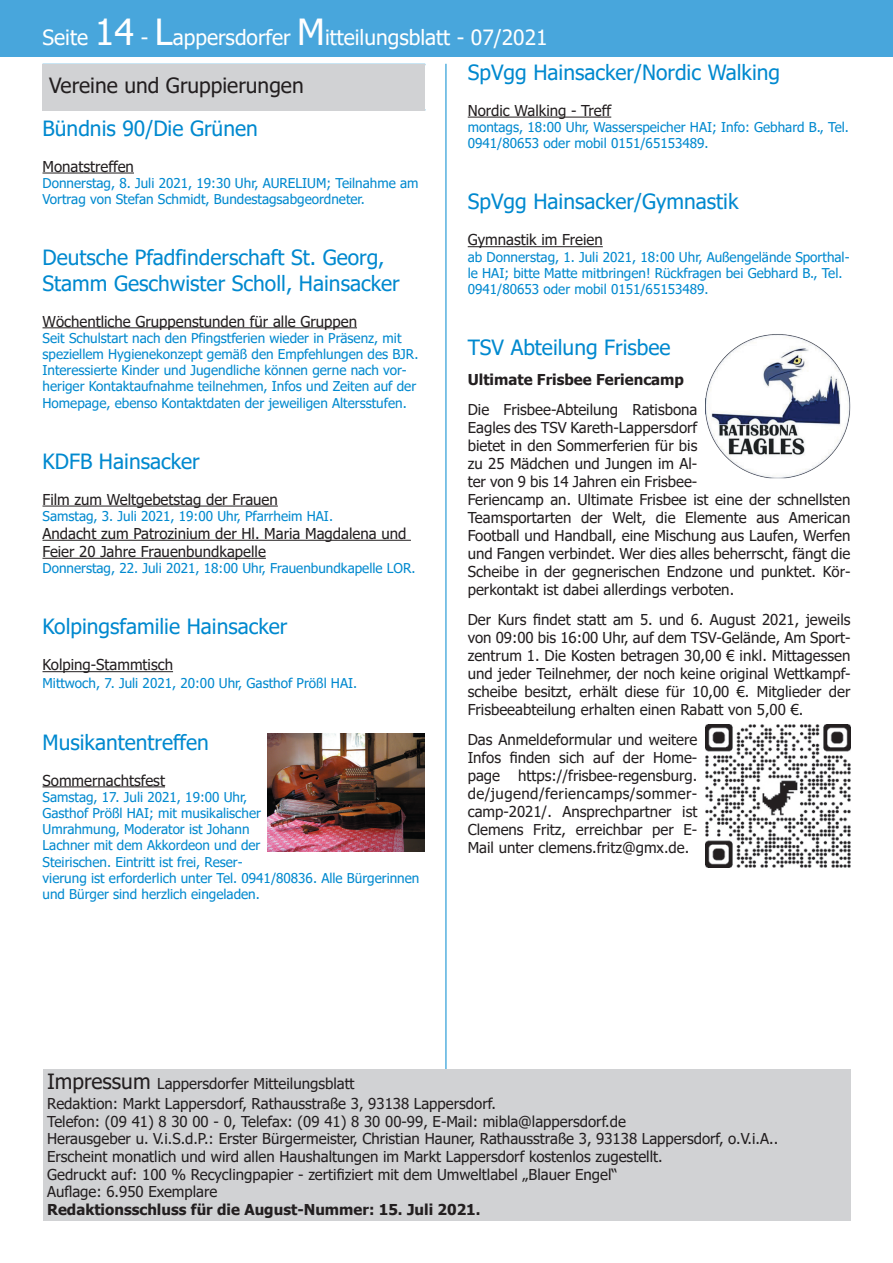
<style>
.page{position:relative;width:893px;height:1263px;background:#fff}
.page>*{position:absolute;margin:0;border:0;box-sizing:border-box;transform-origin:0 0}
.t1{font:21px/25.2px "Tahoma";color:#0089cf}
.t2{font:21px "Tahoma";color:#fff}
.t3{font:21px "Tahoma";color:#231f20}
.t4{font:15px/18px "Tahoma";color:#231f20}
.t5{font:700 15px "Tahoma";color:#231f20}
.t6{font:13.5px/16.2px "Tahoma";color:#0089cf}
.s1{font-size:36px}
.s2{font-size:21px}
.s3{font-weight:700}
</style>
<div class="page">
<div style="left:0;top:0;width:893px;height:57px;background:#48a6dc"></div>
<hr style="left:446px;top:64px;width:1px;height:1156px;background:#0089cf">
<div style="left:43px;top:1069px;width:808px;height:151px;background:#d1d2d4"></div>
<hr style="left:468px;top:246px;width:135px;height:1px;background:#231f20">
<hr style="left:468px;top:117px;width:143px;height:1px;background:#231f20">
<div style="left:43px;top:64px;width:382px;height:47px;background:#d1d2d4"></div>
<hr style="left:43px;top:671px;width:130px;height:1px;background:#231f20">
<hr style="left:43px;top:558px;width:223px;height:1px;background:#231f20">
<hr style="left:43px;top:540px;width:368px;height:1px;background:#231f20">
<hr style="left:43px;top:506px;width:235px;height:1px;background:#231f20">
<hr style="left:43px;top:327px;width:314px;height:1px;background:#231f20">
<hr style="left:43px;top:173px;width:91px;height:1px;background:#231f20">
<hr style="left:43px;top:786px;width:122px;height:1px;background:#231f20">
<img style="left:267px;top:734px;width:157px;height:117px">
<img style="left:706px;top:334px;width:144px;height:145px">
<img style="left:706px;top:724px;width:144px;height:144px">
<h1 class="t2" style="left:43px;top:24px;width:507px">Seite <span class="s1">14</span> - <span class="s1">L</span>appersdorfer <span class="s1">M</span>itteilungsblatt - 07/2021</h1>
<p class="t3" style="left:49px;top:71px;width:256px">Vereine und Gruppierungen</p>
<h3 class="t1" style="left:43px;top:117px;width:217px">Bündnis 90/Die Grünen</h3>
<p class="t4" style="left:43px;top:158px;width:93px">Monatstreffen</p>
<p class="t6" style="left:43px;top:176px;width:378px">Donnerstag, 8. Juli 2021, 19:30 Uhr, AURELIUM; Teilnahme am<br>Vortrag von Stefan Schmidt, Bundestagsabgeordneter.</p>
<h3 class="t1" style="left:468px;top:61px;width:314px">SpVgg Hainsacker/Nordic Walking</h3>
<p class="t4" style="left:468px;top:102px;width:145px">Nordic Walking - Treff</p>
<p class="t6" style="left:468px;top:120px;width:383px">montags, 18:00 Uhr, Wasserspeicher HAI; Info: Gebhard B., Tel.<br>0941/80653 oder mobil 0151/65153489.</p>
<h3 class="t1" style="left:468px;top:190px;width:272px">SpVgg Hainsacker/Gymnastik</h3>
<p class="t4" style="left:468px;top:232px;width:137px">Gymnastik im Freien</p>
<p class="t6" style="left:468px;top:249px;width:383px">ab Donnerstag, 1. Juli 2021, 18:00 Uhr, Außengelände Sporthal&shy;le HAI; bitte Matte mitbringen! Rückfragen bei Gebhard B., Tel.<br>0941/80653 oder mobil 0151/65153489.</p>
<h3 class="t1" style="left:43px;top:246px;width:359px">Deutsche Pfadfinderschaft St. Georg,<br>Stamm Geschwister Scholl, Hainsacker</h3>
<p class="t4" style="left:43px;top:313px;width:316px">Wöchentliche Gruppenstunden für alle Gruppen</p>
<p class="t6" style="left:43px;top:331px;width:377px">Seit Schulstart nach den Pfingstferien wieder in Präsenz, mit speziellem Hygienekonzept gemäß den Empfehlungen des BJR.<br>Interessierte Kinder und Jugendliche können gerne nach vor&shy;heriger Kontaktaufnahme teilnehmen, Infos und Zeiten auf der Homepage, ebenso Kontaktdaten der jeweiligen Altersstufen.</p>
<h3 class="t1" style="left:468px;top:336px;width:204px">TSV Abteilung Frisbee</h3>
<p class="t5" style="left:468px;top:369px;width:218px">Ultimate Frisbee Feriencamp</p>
<p class="t4" style="left:468px;top:402px;width:384px">Die Frisbee-Abteilung Ratisbona<br>Eagles des TSV Kareth-Lappersdorf<br>bietet in den Sommerferien für bis<br>zu 25 Mädchen und Jungen im Al-<br>ter von 9 bis 14 Jahren ein Frisbee-<br>Feriencamp an. Ultimate Frisbee ist eine der schnellsten Teamsportarten der Welt, die Elemente aus American Football und Handball, eine Mischung aus Laufen, Werfen und Fangen verbindet. Wer dies alles beherrscht, fängt die Scheibe in der gegnerischen Endzone und punktet. Kör&shy;perkontakt ist dabei allerdings verboten.</p>
<p class="t4" style="left:468px;top:612px;width:384px">Der Kurs findet statt am 5. und 6. August 2021, jeweils</p>
<p class="t4" style="left:468px;top:630px;width:384px;text-align:justify">von 09:00 bis 16:00 Uhr, auf dem TSV-Gelände, Am Sport&shy;zentrum 1. Die Kosten betragen 30,00 € inkl. Mittagessen und jeder Teilnehmer, der noch keine original Wettkampf&shy;scheibe besitzt, erhält diese für 10,00 €. Mitglieder der Frisbeeabteilung erhalten einen Rabatt von 5,00 €.</p>
<p class="t4" style="left:468px;top:732px;width:231px;text-align:justify">Das Anmeldeformular und weitere Infos finden sich auf der Home&shy;page https://frisbee-regensburg. de/jugend/feriencamps/sommer&shy;camp-2021/. Ansprechpartner ist Clemens Fritz, erreichbar per E-Mail unter clemens.fritz@gmx.de.</p>
<h3 class="t1" style="left:43px;top:450px;width:159px">KDFB Hainsacker</h3>
<p class="t4" style="left:43px;top:491px;width:237px">Film zum Weltgebetstag der Frauen</p>
<p class="t6" style="left:43px;top:509px;width:292px">Samstag, 3. Juli 2021, 19:00 Uhr, Pfarrheim HAI.</p>
<p class="t4" style="left:43px;top:525px;width:365px">Andacht zum Patrozinium der Hl. Maria Magdalena und<br>Feier 20 Jahre Frauenbundkapelle</p>
<p class="t6" style="left:43px;top:561px;width:374px">Donnerstag, 22. Juli 2021, 18:00 Uhr, Frauenbundkapelle LOR.</p>
<h3 class="t1" style="left:43px;top:615px;width:246px">Kolpingsfamilie Hainsacker</h3>
<p class="t4" style="left:43px;top:657px;width:132px">Kolping-Stammtisch</p>
<p class="t6" style="left:43px;top:676px;width:316px">Mittwoch, 7. Juli 2021, 20:00 Uhr, Gasthof Prößl HAI.</p>
<h3 class="t1" style="left:43px;top:730px;width:168px">Musikantentreffen</h3>
<p class="t4" style="left:43px;top:772px;width:124px">Sommernachtsfest</p>
<p class="t6" style="left:43px;top:790px;width:220px">Samstag, 17. Juli 2021, 19:00 Uhr, Gasthof Prößl HAI; mit musikalischer Umrahmung, Moderator ist Johann Lachner mit dem Akkordeon und der</p>
<p class="t6" style="left:43px;top:854px;width:378px">Steirischen. Eintritt ist frei, Reser-<br>vierung ist erforderlich unter Tel. 0941/80836. Alle Bürgerinnen und Bürger sind herzlich eingeladen.</p>
<h5 class="t4" style="left:47px;top:1074px;width:450px;line-height:20px"><span class="s2">Impressum</span> Lappersdorfer Mitteilungsblatt<br>Redaktion: Markt Lappersdorf, Rathausstraße 3, 93138 Lappersdorf.</h5>
<h5 class="t4" style="left:47px;top:1113px;width:733px">Telefon: (09 41) 8 30 00 - 0, Telefax: (09 41) 8 30 00-99, E-Mail: mibla@lappersdorf.de<br>Herausgeber u. V.i.S.d.P.: Erster Bürgermeister, Christian Hauner, Rathausstraße 3, 93138 Lappersdorf, o.V.i.A..<br>Erscheint monatlich und wird allen Haushaltungen im Markt Lappersdorf kostenlos zugestellt.<br>Gedruckt auf: 100 % Recyclingpapier - zertifiziert mit dem Umweltlabel „Blauer Engel“<br>Auflage: 6.950 Exemplare<br><span class="s3">Redaktionsschluss für die August-Nummer: 15. Juli 2021.</span></h5>
</div>
